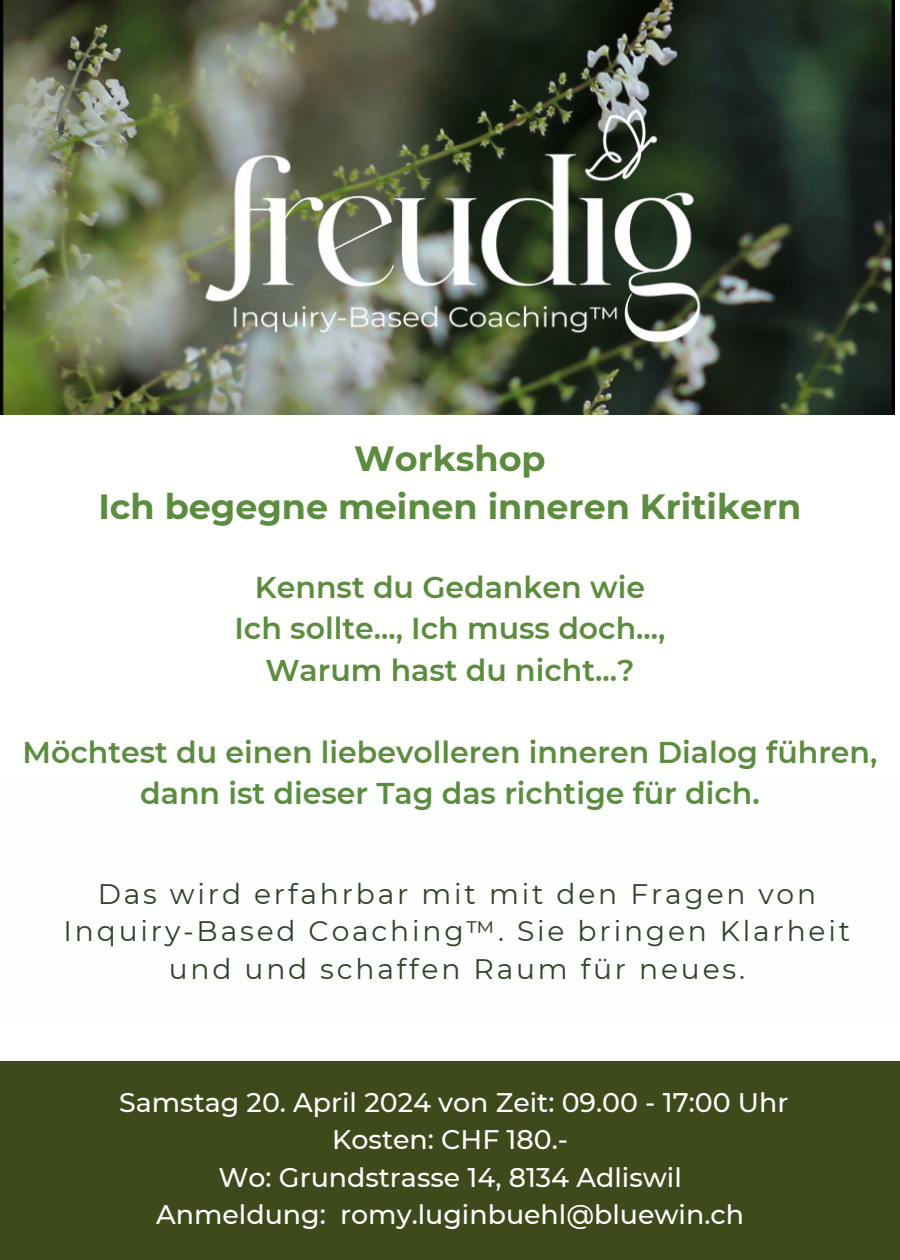
<style>
.page{position:relative;width:900px;height:1260px;background:#fff}
.page>*{position:absolute;margin:0;border:0;box-sizing:border-box;transform-origin:0 0}
.t1{font:700 35px/48.8px "Montserrat";color:#5c8c40;text-align:center}
.t2{font:600 30px/41.2px "Montserrat";color:#5c8c40;text-align:center}
.t3{font:28.25px/37.5px "Montserrat";letter-spacing:.1em;color:#324028;text-align:center}
.t4{font:500 26.75px "Montserrat";color:#fffffe}
</style>
<div class="page">
<div style="left:0;top:1035px;width:900px;height:225px;background:#3e4a1b"></div>
<div style="left:0;top:620px;width:900px;height:441px;background:#fffffe"></div>
<img style="left:0;top:0;width:894px;height:414px">
<img style="left:176px;top:78px;width:548px;height:311px">
<p class="t1" style="left:98px;top:434px;width:705px">Workshop<br>Ich begegne meinen inneren Kritikern</p>
<p class="t2" style="left:234px;top:567px;width:433px">Kennst du Gedanken wie<br>Ich sollte..., Ich muss doch...,<br>Warum hast du nicht...?</p>
<p class="t2" style="left:22px;top:732px;width:857px">Möchtest du einen liebevolleren inneren Dialog führen, dann ist dieser Tag das richtige für dich.</p>
<h3 class="t3" style="left:64px;top:875px;width:788px">Das wird erfahrbar mit mit den Fragen von<br>Inquiry-Based Coaching™. Sie bringen Klarheit und und schaffen Raum für neues.</h3>
<h1 class="t4" style="left:119px;top:1086px;width:671px">Samstag 20. April 2024 von Zeit: 09.00 - 17:00 Uhr</h1>
<h2 class="t4" style="left:332px;top:1123px;width:237px">Kosten: CHF 180.-</h2>
<h2 class="t4" style="left:218px;top:1161px;width:465px">Wo: Grundstrasse 14, 8134 Adliswil</h2>
<p class="t4" style="left:156px;top:1198px;width:589px">Anmeldung: romy.luginbuehl@bluewin.ch</p>
</div>
